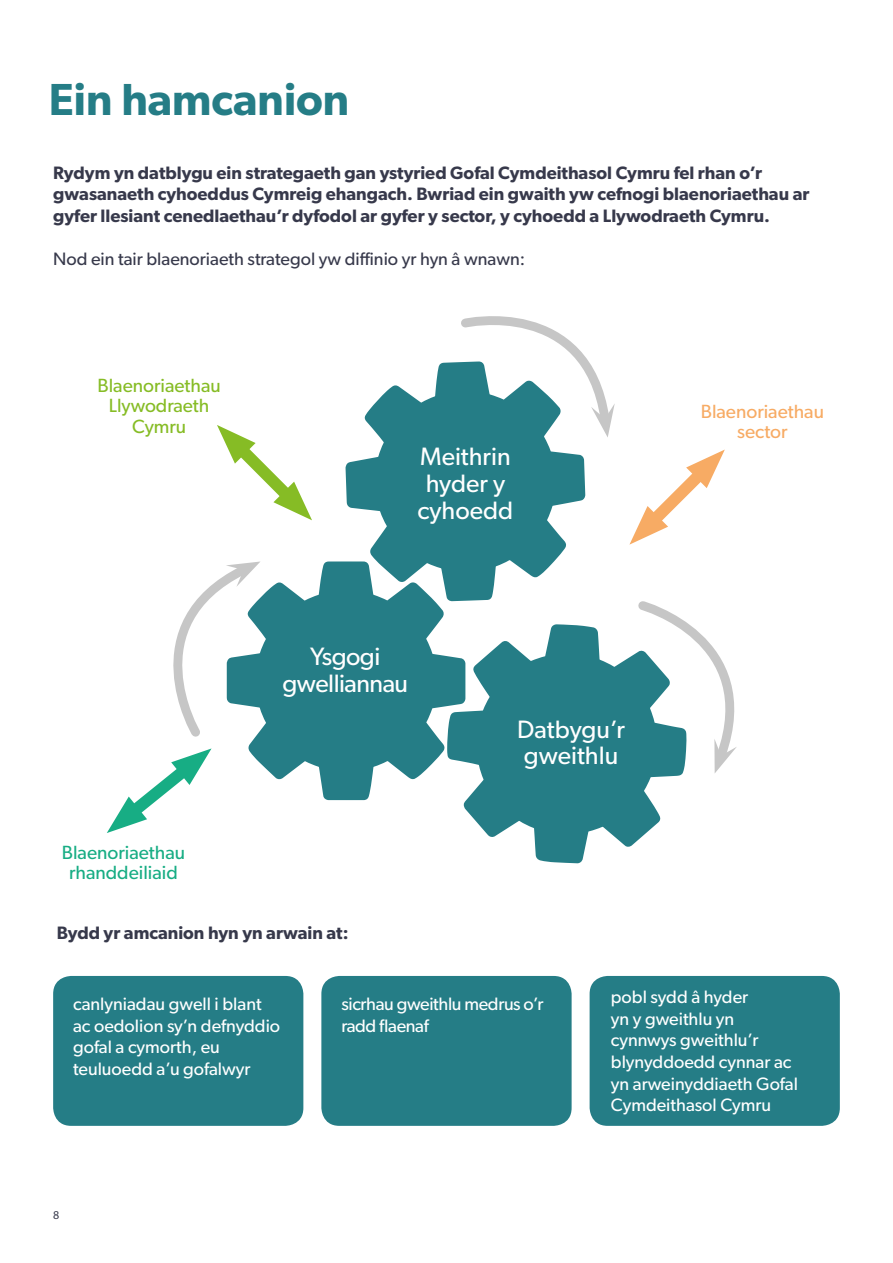
<style>
.page{position:relative;width:893px;height:1263px;background:#fff}
.page>*{position:absolute;margin:0;border:0;box-sizing:border-box;transform-origin:0 0}
.t1{font:600 45px "Gibson";color:#257d86}
.t2{font:25.2px/26.7px "Gibson";color:#fff;text-align:center}
.t3{font:25.2px/26.7px "Gibson";letter-spacing:-.02em;color:#fff;text-align:center}
.t4{font:19.2px/20.2px "Gibson";color:#86bc25;text-align:center}
.t5{font:19.2px/20.2px "Gibson";color:#17ad84;text-align:center}
.t6{font:19.2px/20.2px "Gibson";color:#f7ab64;text-align:center}
.t7{font:600 18px/21.6px "Gibson";color:#37394b}
.t8{font:18px/21.6px "Gibson";color:#fff}
.t9{font:18px "Gibson";color:#37394b}
.t10{font:18px/21.6px "Gibson";letter-spacing:-.02em;color:#fff}
.t11{font:12px "Myriad Pro";color:#37394b}
</style>
<div class="page">
<svg style="left:345px;top:362px;width:240px;height:239px;fill:#257d86"></svg>
<svg style="left:261px;top:561px;width:204px;height:239px;fill:#257d86"></svg>
<svg style="left:447px;top:624px;width:236px;height:239px;fill:#257d86"></svg>
<svg style="left:456px;top:316px;width:159px;height:121px"></svg>
<svg style="left:634px;top:601px;width:103px;height:172px"></svg>
<svg style="left:217px;top:425px;width:95px;height:95px"></svg>
<svg style="left:629px;top:449px;width:96px;height:96px"></svg>
<svg style="left:107px;top:561px;width:154px;height:272px"></svg>
<div style="left:53px;top:976px;width:250px;height:150px;background:#257d86;border-radius:18px"></div>
<div style="left:321px;top:976px;width:251px;height:150px;background:#257d86;border-radius:18px"></div>
<div style="left:590px;top:976px;width:250px;height:150px;background:#257d86;border-radius:18px"></div>
<h1 class="t1" style="left:49px;top:72px;width:302px">Ein hamcanion</h1>
<p class="t7" style="left:53px;top:161px;width:758px">Rydym yn datblygu ein strategaeth gan ystyried Gofal Cymdeithasol Cymru fel rhan o’r gwasanaeth cyhoeddus Cymreig ehangach. Bwriad ein gwaith yw cefnogi blaenoriaethau ar gyfer llesiant cenedlaethau’r dyfodol ar gyfer y sector, y cyhoedd a Llywodraeth Cymru.</p>
<p class="t9" style="left:53px;top:248px;width:474px">Nod ein tair blaenoriaeth strategol yw diffinio yr hyn â wnawn:</p>
<p class="t4" style="left:98px;top:375px;width:125px">Blaenoriaethau<br>Llywodraeth<br>Cymru</p>
<h2 class="t2" style="left:418px;top:443px;width:97px">Meithrin hyder y cyhoedd</h2>
<p class="t5" style="left:62px;top:842px;width:125px">Blaenoriaethau rhanddeiliaid</p>
<h2 class="t3" style="left:283px;top:643px;width:127px">Ysgogi gwelliannau</h2>
<p class="t7" style="left:57px;top:921px;width:293px">Bydd yr amcanion hyn yn arwain at:</p>
<h2 class="t2" style="left:517px;top:715px;width:109px;text-align:left">Datbygu’r gweithlu</h2>
<p class="t6" style="left:701px;top:401px;width:125px">Blaenoriaethau sector</p>
<p class="t8" style="left:73px;top:993px;width:209px">canlyniadau gwell i blant ac oedolion sy’n defnyddio gofal a cymorth, eu teuluoedd a’u gofalwyr</p>
<p class="t8" style="left:611px;top:986px;width:189px">pobl sydd â hyder<br>yn y gweithlu yn cynnwys gweithlu’r blynyddoedd cynnar ac yn arweinyddiaeth Gofal<br>Cymdeithasol Cymru</p>
<p class="t10" style="left:341px;top:993px;width:204px">sicrhau gweithlu medrus o’r radd flaenaf</p>
<p class="t11" style="left:53px;top:1208px;width:8px">8</p>
</div>
